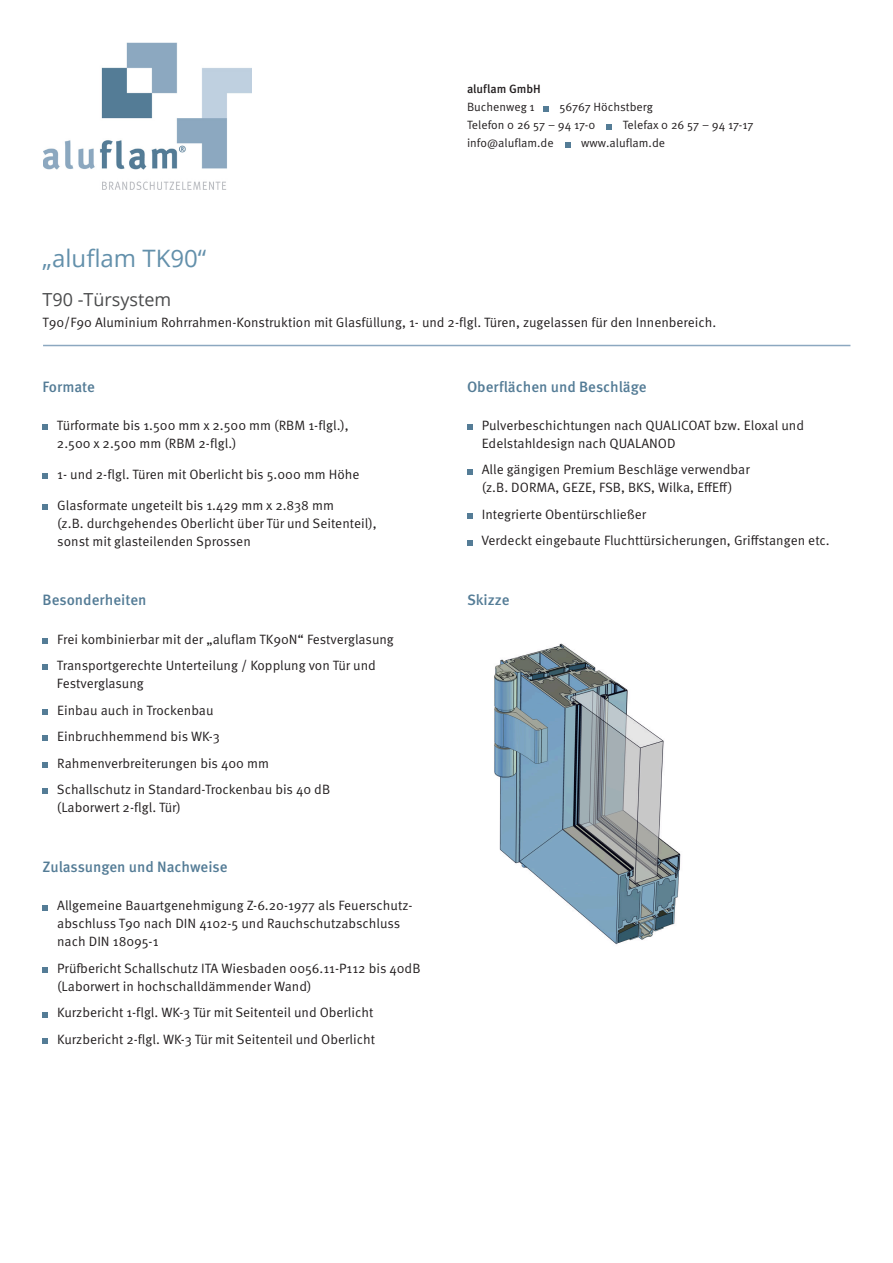
<style>
.page{position:relative;width:893px;height:1263px;background:#fff}
.page>*{position:absolute;margin:0;border:0;box-sizing:border-box;transform-origin:0 0}
.t1{font:24px "Open Sans";color:#6390ab}
.t2{font:18px "Open Sans";color:#4b4c4d}
.t3{font:500 15px "Meta Pro";color:#547c96}
.t4{font:13.5px/18px "Meta Pro Norm";color:#231f20}
.t5{font:12px "Meta Pro Norm";color:#231f20}
.t6{font:500 12px "Meta Pro";color:#231f20}
</style>
<div class="page">
<img style="left:43px;top:43px;width:209px;height:146px">
<svg style="left:43px;top:425px;width:5px;height:5px"></svg>
<svg style="left:43px;top:473px;width:5px;height:6px"></svg>
<svg style="left:43px;top:504px;width:5px;height:6px"></svg>
<svg style="left:43px;top:905px;width:5px;height:5px"></svg>
<svg style="left:43px;top:967px;width:5px;height:6px"></svg>
<svg style="left:43px;top:1012px;width:5px;height:5px"></svg>
<svg style="left:43px;top:1038px;width:5px;height:6px"></svg>
<svg style="left:467px;top:424px;width:5px;height:6px"></svg>
<svg style="left:467px;top:469px;width:5px;height:5px"></svg>
<svg style="left:467px;top:513px;width:5px;height:6px"></svg>
<svg style="left:467px;top:540px;width:5px;height:5px"></svg>
<svg style="left:43px;top:638px;width:5px;height:6px"></svg>
<svg style="left:43px;top:665px;width:5px;height:5px"></svg>
<svg style="left:43px;top:709px;width:5px;height:6px"></svg>
<svg style="left:43px;top:736px;width:5px;height:5px"></svg>
<svg style="left:43px;top:762px;width:5px;height:6px"></svg>
<svg style="left:43px;top:789px;width:5px;height:5px"></svg>
<hr style="left:43px;top:345px;width:807px;height:1px;background:#8ca8c0">
<svg style="left:543px;top:106px;width:5px;height:5px"></svg>
<svg style="left:606px;top:124px;width:6px;height:5px"></svg>
<svg style="left:565px;top:142px;width:5px;height:5px"></svg>
<img style="left:494px;top:643px;width:187px;height:302px">
<p class="t1" style="left:43px;top:241px;width:165px">„aluflam TK90“</p>
<p class="t6" style="left:467px;top:80px;width:75px">aluflam GmbH</p>
<p class="t5" style="left:467px;top:98px;width:69px">Buchenweg 1</p>
<p class="t5" style="left:560px;top:98px;width:95px">56767 Höchstberg</p>
<p class="t5" style="left:467px;top:116px;width:130px">Telefon 0 26 57 – 94 17-0</p>
<p class="t5" style="left:623px;top:116px;width:132px">Telefax 0 26 57 – 94 17-17</p>
<p class="t5" style="left:467px;top:134px;width:88px">info@aluflam.de</p>
<p class="t5" style="left:581px;top:134px;width:85px">www.aluflam.de</p>
<p class="t2" style="left:43px;top:287px;width:130px">T90 -Türsystem</p>
<p class="t4" style="left:43px;top:313px;width:675px">T90/F90 Aluminium Rohrrahmen-Konstruktion mit Glasfüllung, 1- und 2-flgl. Türen, zugelassen für den Innenbereich.</p>
<p class="t3" style="left:43px;top:375px;width:54px">Formate</p>
<p class="t4" style="left:57px;top:415px;width:293px">Türformate bis 1.500 mm x 2.500 mm (RBM 1-flgl.),<br>2.500 x 2.500 mm (RBM 2-flgl.)</p>
<p class="t4" style="left:57px;top:464px;width:304px">1- und 2-flgl. Türen mit Oberlicht bis 5.000 mm Höhe</p>
<p class="t4" style="left:57px;top:495px;width:321px">Glasformate ungeteilt bis 1.429 mm x 2.838 mm<br>(z.B. durchgehendes Oberlicht über Tür und Seitenteil), sonst mit glasteilenden Sprossen</p>
<p class="t3" style="left:467px;top:375px;width:181px">Oberflächen und Beschläge</p>
<p class="t4" style="left:482px;top:415px;width:324px">Pulverbeschichtungen nach QUALICOAT bzw. Eloxal und<br>Edelstahldesign nach QUALANOD</p>
<p class="t4" style="left:482px;top:460px;width:269px">Alle gängigen Premium Beschläge verwendbar (z.B. DORMA, GEZE, FSB, BKS, Wilka, EffEff)</p>
<p class="t4" style="left:482px;top:504px;width:166px">Integrierte Obentürschließer</p>
<p class="t4" style="left:481px;top:531px;width:350px">Verdeckt eingebaute Fluchttürsicherungen, Griffstangen etc.</p>
<p class="t3" style="left:43px;top:588px;width:106px">Besonderheiten</p>
<p class="t3" style="left:467px;top:588px;width:44px">Skizze</p>
<p class="t4" style="left:57px;top:629px;width:338px">Frei kombinierbar mit der „aluflam TK90N“ Festverglasung</p>
<p class="t4" style="left:57px;top:656px;width:320px">Transportgerechte Unterteilung / Kopplung von Tür und<br>Festverglasung</p>
<p class="t4" style="left:57px;top:700px;width:158px">Einbau auch in Trockenbau</p>
<p class="t4" style="left:57px;top:727px;width:164px">Einbruchhemmend bis WK-3</p>
<p class="t4" style="left:57px;top:753px;width:213px">Rahmenverbreiterungen bis 400 mm</p>
<p class="t4" style="left:57px;top:780px;width:275px">Schallschutz in Standard-Trockenbau bis 40 dB (Laborwert 2-flgl. Tür)</p>
<p class="t3" style="left:43px;top:855px;width:187px">Zulassungen und Nachweise</p>
<p class="t4" style="left:57px;top:896px;width:357px">Allgemeine Bauartgenehmigung Z-6.20-1977 als Feuerschutz&shy;abschluss T90 nach DIN 4102-5 und Rauchschutzabschluss nach DIN 18095-1</p>
<p class="t4" style="left:57px;top:958px;width:365px">Prüfbericht Schallschutz ITA Wiesbaden 0056.11-P112 bis 40dB (Laborwert in hochschalldämmender Wand)</p>
<p class="t4" style="left:57px;top:1003px;width:318px">Kurzbericht 1-flgl. WK-3 Tür mit Seitenteil und Oberlicht</p>
<p class="t4" style="left:57px;top:1029px;width:319px">Kurzbericht 2-flgl. WK-3 Tür mit Seitenteil und Oberlicht</p>
</div>
